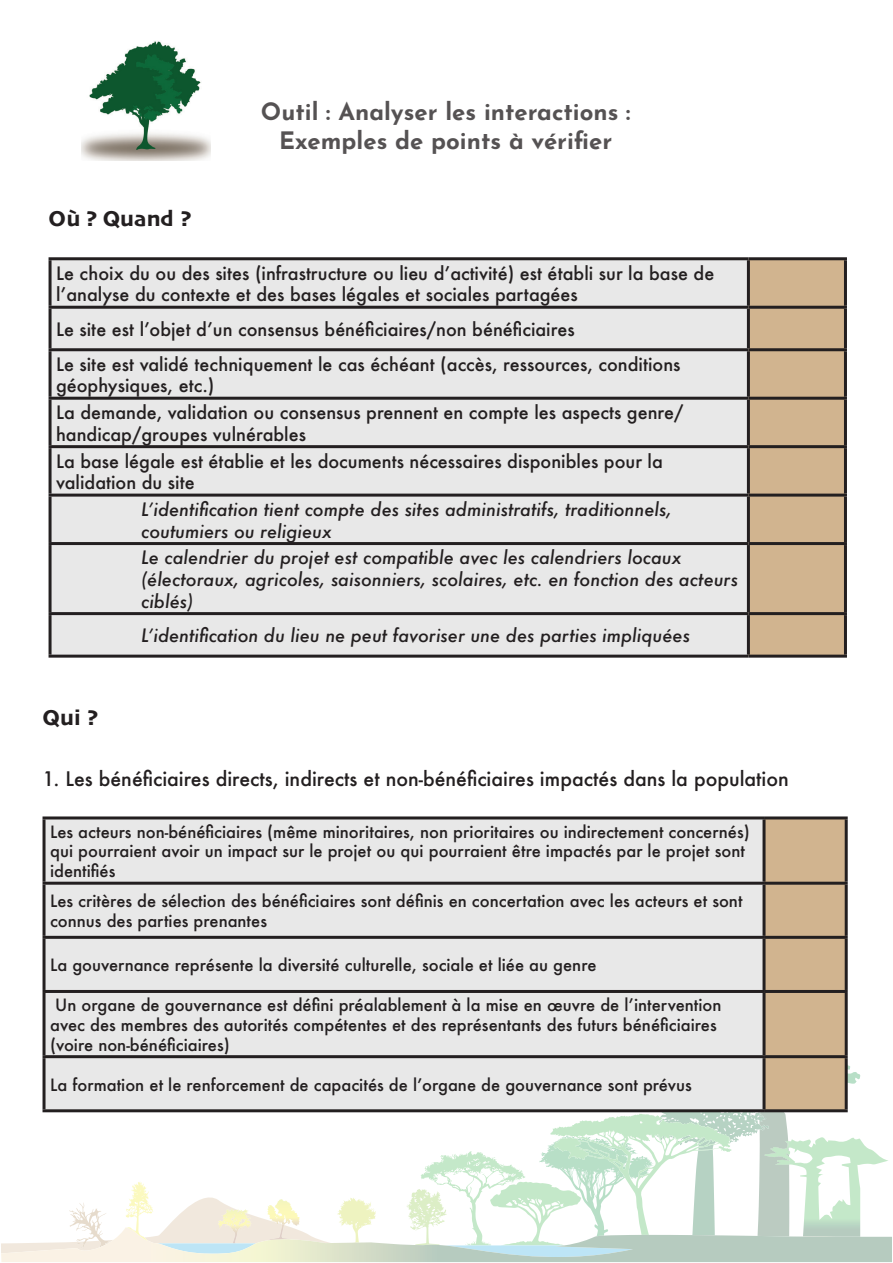
<style>
.page{position:relative;width:893px;height:1263px;background:#fff}
.page>*{position:absolute;margin:0;border:0;box-sizing:border-box;transform-origin:0 0}
.t1{font:700 24px "Josefin Sans";color:#555253}
.t2{font:22.5px "Skia";color:#231f20}
.t3{font:500 19.5px "Futura";color:#231f20}
.t4{font:500 18px/21.6px "Futura";color:#231f20}
.t5{font:italic 500 18px/21.6px "Futura";color:#231f20}
.t6{font:500 16.5px/19.8px "Futura";color:#231f20}
</style>
<div class="page">
<img style="left:81px;top:41px;width:129px;height:120px">
<div style="left:52px;top:260px;width:695px;height:395px;background:#e8e8e8"></div>
<div style="left:750px;top:260px;width:94px;height:395px;background:#d1b48f"></div>
<hr style="left:49px;top:257px;width:699px;height:3px;background:#231f20">
<hr style="left:49px;top:260px;width:3px;height:46px;background:#231f20">
<hr style="left:748px;top:257px;width:99px;height:3px;background:#231f20">
<hr style="left:747px;top:260px;width:3px;height:46px;background:#231f20">
<hr style="left:844px;top:260px;width:3px;height:46px;background:#231f20">
<hr style="left:49px;top:306px;width:699px;height:3px;background:#231f20">
<hr style="left:49px;top:309px;width:3px;height:39px;background:#231f20">
<hr style="left:748px;top:306px;width:99px;height:3px;background:#231f20">
<hr style="left:747px;top:309px;width:3px;height:39px;background:#231f20">
<hr style="left:844px;top:309px;width:3px;height:39px;background:#231f20">
<hr style="left:49px;top:348px;width:699px;height:3px;background:#231f20">
<hr style="left:49px;top:351px;width:3px;height:46px;background:#231f20">
<hr style="left:748px;top:348px;width:99px;height:3px;background:#231f20">
<hr style="left:747px;top:351px;width:3px;height:46px;background:#231f20">
<hr style="left:844px;top:351px;width:3px;height:46px;background:#231f20">
<hr style="left:49px;top:397px;width:699px;height:3px;background:#231f20">
<hr style="left:49px;top:400px;width:3px;height:45px;background:#231f20">
<hr style="left:748px;top:397px;width:99px;height:3px;background:#231f20">
<hr style="left:747px;top:400px;width:3px;height:45px;background:#231f20">
<hr style="left:844px;top:400px;width:3px;height:45px;background:#231f20">
<hr style="left:49px;top:445px;width:699px;height:3px;background:#231f20">
<hr style="left:49px;top:448px;width:3px;height:46px;background:#231f20">
<hr style="left:748px;top:445px;width:99px;height:3px;background:#231f20">
<hr style="left:747px;top:448px;width:3px;height:46px;background:#231f20">
<hr style="left:844px;top:448px;width:3px;height:46px;background:#231f20">
<hr style="left:49px;top:494px;width:699px;height:3px;background:#231f20">
<hr style="left:49px;top:497px;width:3px;height:45px;background:#231f20">
<hr style="left:748px;top:494px;width:99px;height:3px;background:#231f20">
<hr style="left:747px;top:497px;width:3px;height:45px;background:#231f20">
<hr style="left:844px;top:497px;width:3px;height:45px;background:#231f20">
<hr style="left:49px;top:542px;width:699px;height:3px;background:#231f20">
<hr style="left:49px;top:545px;width:3px;height:67px;background:#231f20">
<hr style="left:748px;top:542px;width:99px;height:3px;background:#231f20">
<hr style="left:747px;top:545px;width:3px;height:67px;background:#231f20">
<hr style="left:844px;top:545px;width:3px;height:67px;background:#231f20">
<hr style="left:49px;top:612px;width:699px;height:3px;background:#231f20">
<hr style="left:49px;top:615px;width:3px;height:40px;background:#231f20">
<hr style="left:748px;top:612px;width:99px;height:3px;background:#231f20">
<hr style="left:747px;top:615px;width:3px;height:40px;background:#231f20">
<hr style="left:844px;top:615px;width:3px;height:40px;background:#231f20">
<hr style="left:49px;top:655px;width:699px;height:3px;background:#231f20">
<hr style="left:748px;top:655px;width:99px;height:3px;background:#231f20">
<svg style="left:1px;top:818px;width:891px;height:444px"></svg>
<hr style="left:43px;top:816px;width:721px;height:3px;background:#231f20">
<hr style="left:43px;top:819px;width:3px;height:63px;background:#231f20">
<hr style="left:764px;top:816px;width:84px;height:3px;background:#231f20">
<hr style="left:762px;top:819px;width:3px;height:63px;background:#231f20">
<hr style="left:845px;top:819px;width:3px;height:63px;background:#231f20">
<hr style="left:43px;top:882px;width:721px;height:3px;background:#231f20">
<hr style="left:43px;top:885px;width:3px;height:51px;background:#231f20">
<hr style="left:764px;top:882px;width:84px;height:3px;background:#231f20">
<hr style="left:762px;top:885px;width:3px;height:51px;background:#231f20">
<hr style="left:845px;top:885px;width:3px;height:51px;background:#231f20">
<hr style="left:43px;top:936px;width:721px;height:3px;background:#231f20">
<hr style="left:43px;top:939px;width:3px;height:51px;background:#231f20">
<hr style="left:764px;top:936px;width:84px;height:3px;background:#231f20">
<hr style="left:762px;top:939px;width:3px;height:51px;background:#231f20">
<hr style="left:845px;top:939px;width:3px;height:51px;background:#231f20">
<hr style="left:43px;top:990px;width:721px;height:3px;background:#231f20">
<hr style="left:43px;top:993px;width:3px;height:62px;background:#231f20">
<hr style="left:764px;top:990px;width:84px;height:3px;background:#231f20">
<hr style="left:762px;top:993px;width:3px;height:62px;background:#231f20">
<hr style="left:845px;top:993px;width:3px;height:62px;background:#231f20">
<hr style="left:43px;top:1055px;width:721px;height:3px;background:#231f20">
<hr style="left:43px;top:1058px;width:3px;height:51px;background:#231f20">
<hr style="left:764px;top:1055px;width:84px;height:3px;background:#231f20">
<hr style="left:762px;top:1058px;width:3px;height:51px;background:#231f20">
<hr style="left:845px;top:1058px;width:3px;height:51px;background:#231f20">
<hr style="left:43px;top:1109px;width:721px;height:3px;background:#231f20">
<hr style="left:764px;top:1109px;width:84px;height:3px;background:#231f20">
<p class="t2" style="left:49px;top:205px;width:145px">Où ? Quand ?</p>
<p class="t1" style="left:261px;top:90px;width:371px">Outil : Analyser les interactions :</p>
<p class="t1" style="left:279px;top:119px;width:334px">Exemples de points à vérifier</p>
<p class="t4" style="left:56px;top:262px;width:660px">Le choix du ou des sites (infrastructure ou lieu d’activité) est établi sur la base de l’analyse du contexte et des bases légales et sociales partagées</p>
<p class="t4" style="left:56px;top:318px;width:520px">Le site est l’objet d’un consensus bénéficiaires/non bénéficiaires</p>
<p class="t4" style="left:56px;top:353px;width:626px">Le site est validé techniquement le cas échéant (accès, ressources, conditions géophysiques, etc.)</p>
<p class="t4" style="left:56px;top:401px;width:629px">La demande, validation ou consensus prennent en compte les aspects genre/ handicap/groupes vulnérables</p>
<p class="t4" style="left:56px;top:450px;width:608px">La base légale est établie et les documents nécessaires disponibles pour la validation du site</p>
<p class="t5" style="left:141px;top:498px;width:532px">L’identification tient compte des sites administratifs, traditionnels, coutumiers ou religieux</p>
<p class="t5" style="left:141px;top:547px;width:598px">Le calendrier du projet est compatible avec les calendriers locaux (électoraux, agricoles, saisonniers, scolaires, etc. en fonction des acteurs ciblés)</p>
<p class="t5" style="left:141px;top:625px;width:550px">L’identification du lieu ne peut favoriser une des parties impliquées</p>
<p class="t2" style="left:43px;top:705px;width:58px">Qui ?</p>
<p class="t3" style="left:43px;top:765px;width:748px">1. Les bénéficiaires directs, indirects et non-bénéficiaires impactés dans la population</p>
<p class="t6" style="left:50px;top:821px;width:701px">Les acteurs non-bénéficiaires (même minoritaires, non prioritaires ou indirectement concernés) qui pourraient avoir un impact sur le projet ou qui pourraient être impactés par le projet sont identifiés</p>
<p class="t6" style="left:50px;top:891px;width:694px">Les critères de sélection des bénéficiaires sont définis en concertation avec les acteurs et sont connus des parties prenantes</p>
<p class="t6" style="left:50px;top:955px;width:548px">La gouvernance représente la diversité culturelle, sociale et liée au genre</p>
<p class="t6" style="left:50px;top:995px;width:673px;text-indent:5px">Un organe de gouvernance est défini préalablement à la mise en œuvre de l’intervention avec des membres des autorités compétentes et des représentants des futurs bénéficiaires (voire non-bénéficiaires)</p>
<p class="t6" style="left:50px;top:1074px;width:643px">La formation et le renforcement de capacités de l’organe de gouvernance sont prévus</p>
</div>
